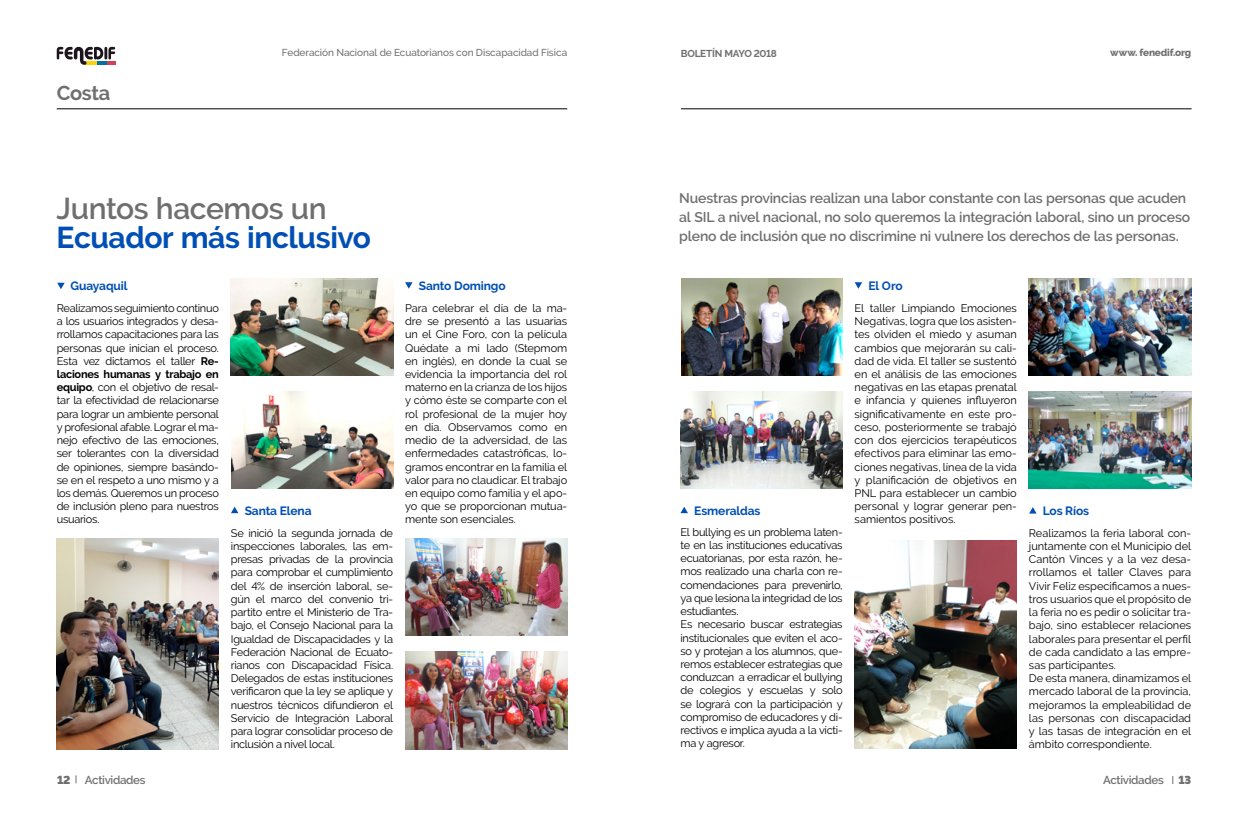
<style>
.page{position:relative;width:1248px;height:823px;background:#fff}
.page>*{position:absolute;margin:0;border:0;box-sizing:border-box;transform-origin:0 0}
.t1{font:700 30px "Raleway";letter-spacing:-.015em;color:#004fb4}
.t2{font:600 30px "Raleway";letter-spacing:-.015em;color:#706f6f}
.t3{font:700 20px "Raleway";letter-spacing:-.015em;color:#706f6f}
.t4{font:600 14px/19px "Raleway";letter-spacing:-.015em;color:#706f6f}
.t5{font:700 12px "Raleway";letter-spacing:-.01em;color:#004fb4}
.t6{font:600 11.5px "Raleway";letter-spacing:-.03em;color:#706f6f}
.t7{font:900 11.5px "Raleway";color:#706f6f}
.t8{font:11px/13.2px "Raleway";letter-spacing:-.02em;color:#000;text-align:justify}
.t9{font:500 10px "Raleway";letter-spacing:-.005em;color:#706f6f}
.t10{font:700 10px "Raleway";letter-spacing:-.025em;color:#706f6f}
.t11{font:800 10px "Raleway";letter-spacing:-.015em;color:#706f6f}
.s1{font-weight:700}
</style>
<div class="page">
<svg style="left:57px;top:47px;width:58px;height:18px"></svg>
<hr style="left:57px;top:109px;width:510px;height:1px;background:#000">
<hr style="left:681px;top:109px;width:510px;height:1px;background:#000">
<img style="left:57px;top:538px;width:162px;height:210px">
<img style="left:405px;top:538px;width:162px;height:97px">
<img style="left:854px;top:540px;width:162px;height:208px">
<img style="left:231px;top:278px;width:162px;height:97px">
<img style="left:681px;top:278px;width:161px;height:97px">
<img style="left:1028px;top:278px;width:162px;height:97px">
<img style="left:405px;top:651px;width:162px;height:97px">
<img style="left:232px;top:391px;width:161px;height:97px">
<img style="left:680px;top:391px;width:162px;height:97px">
<img style="left:1028px;top:391px;width:162px;height:97px">
<svg style="left:57px;top:282px;width:8px;height:7px"></svg>
<svg style="left:231px;top:506px;width:7px;height:7px"></svg>
<svg style="left:680px;top:506px;width:8px;height:7px"></svg>
<svg style="left:405px;top:282px;width:7px;height:6px"></svg>
<svg style="left:854px;top:282px;width:8px;height:6px"></svg>
<svg style="left:1029px;top:507px;width:7px;height:6px"></svg>
<h2 class="t3" style="left:57px;top:81px;width:55px">Costa</h2>
<p class="t9" style="left:282px;top:47px;width:287px">Federación Nacional de Ecuatorianos con Discapacidad Física</p>
<h1 class="t2" style="left:57px;top:191px;width:271px">Juntos hacemos un</h1>
<h1 class="t1" style="left:57px;top:220px;width:316px">Ecuador más inclusivo</h1>
<p class="t5" style="left:70px;top:278px;width:58px">Guayaquil</p>
<p class="t8" style="left:57px;top:301px;width:164px">Realizamos seguimiento continuo a los usuarios integrados y desa&shy;rrollamos capacitaciones para las personas que inician el proceso.<br>Esta vez dictamos el taller <span class="s1">Re&shy;laciones humanas y trabajo en equipo</span>, con el objetivo de resal&shy;tar la efectividad de relacionarse para lograr un ambiente personal y profesional afable. Lograr el ma&shy;nejo efectivo de las emociones, ser tolerantes con la diversidad de opiniones, siempre basándo&shy;se en el respeto a uno mismo y a los demás. Queremos un proceso de inclusión pleno para nuestros usuarios.</p>
<p class="t5" style="left:245px;top:503px;width:68px">Santa Elena</p>
<p class="t8" style="left:231px;top:526px;width:164px">Se inició la segunda jornada de inspecciones laborales, las em&shy;presas privadas de la provincia para comprobar el cumplimiento del 4% de inserción laboral, se&shy;gún el marco del convenio tri&shy;partito entre el Ministerio de Tra&shy;bajo, el Consejo Nacional para la Igualdad de Discapacidades y la Federación Nacional de Ecuato&shy;rianos con Discapacidad Física.<br>Delegados de estas instituciones verificaron que la ley se aplique y nuestros técnicos difundieron el Servicio de Integración Laboral para lograr consolidar proceso de inclusión a nivel local.</p>
<p class="t5" style="left:419px;top:278px;width:88px">Santo Domingo</p>
<p class="t8" style="left:405px;top:301px;width:164px">Para celebrar el día de la ma&shy;dre se presentó a las usuarias un el Cine Foro, con la película Quédate a mi lado (Stepmom en inglés), en donde la cual se evidencia la importancia del rol materno en la crianza de los hijos y cómo éste se comparte con el rol profesional de la mujer hoy en día. Observamos como en medio de la adversidad, de las enfermedades catastróficas, lo&shy;gramos encontrar en la familia el valor para no claudicar. El trabajo en equipo como familia y el apo&shy;yo que se proporcionan mutua&shy;mente son esenciales.</p>
<p class="t10" style="left:680px;top:47px;width:98px">BOLETÍN MAYO 2018</p>
<p class="t11" style="left:1110px;top:47px;width:82px">www. fenedif.org</p>
<p class="t4" style="left:679px;top:188px;width:512px">Nuestras provincias realizan una labor constante con las personas que acuden al SIL a nivel nacional, no solo queremos la integración laboral, sino un proceso pleno de inclusión que no discrimine ni vulnere los derechos de las personas.</p>
<p class="t5" style="left:694px;top:503px;width:68px">Esmeraldas</p>
<p class="t8" style="left:680px;top:525px;width:164px;text-align:left">El bullying es un problema laten&shy;te en las instituciones educativas ecuatorianas, por esta razón, he&shy;mos realizado una charla con re&shy;comendaciones para prevenirlo, ya que lesiona la integridad de los estudiantes.<br>Es necesario buscar estrategias institucionales que eviten el aco&shy;so y protejan a los alumnos, que&shy;remos establecer estrategias que conduzcan a erradicar el bullying de colegios y escuelas y solo se logrará con la participación y compromiso de educadores y di&shy;rectivos e implica ayuda a la vícti&shy;ma y agresor.</p>
<p class="t5" style="left:868px;top:278px;width:36px">El Oro</p>
<p class="t8" style="left:854px;top:301px;width:164px">El taller Limpiando Emociones Negativas, logra que los asisten&shy;tes olviden el miedo y asuman cambios que mejorarán su cali&shy;dad de vida. El taller se sustentó en el análisis de las emociones negativas en las etapas prenatal e infancia y quienes influyeron significativamente en este pro&shy;ceso, posteriormente se trabajó con dos ejercicios terapéuticos efectivos para eliminar las emo&shy;ciones negativas, línea de la vida y planificación de objetivos en PNL para establecer un cambio personal y lograr generar pen&shy;samientos positivos.</p>
<p class="t5" style="left:1042px;top:503px;width:48px">Los Ríos</p>
<p class="t8" style="left:1028px;top:526px;width:164px;text-align:left">Realizamos la feria laboral con&shy;juntamente con el Municipio del<br>Cantón Vinces y a la vez desa&shy;rrollamos el taller Claves para<br>Vivir Feliz especificamos a nues&shy;tros usuarios que el propósito de la feria no es pedir o solicitar tra&shy;bajo, sino establecer relaciones laborales para presentar el perfil de cada candidato a las empre&shy;sas participantes.<br>De esta manera, dinamizamos el mercado laboral de la provincia, mejoramos la empleabilidad de las personas con discapacidad y las tasas de integración en el ámbito correspondiente.</p>
<p class="t7" style="left:57px;top:772px;width:15px">12</p>
<p class="t6" style="left:85px;top:772px;width:62px">Actividades</p>
<p class="t7" style="left:1178px;top:772px;width:14px">13</p>
<p class="t6" style="left:1102px;top:772px;width:62px">Actividades</p>
</div>
